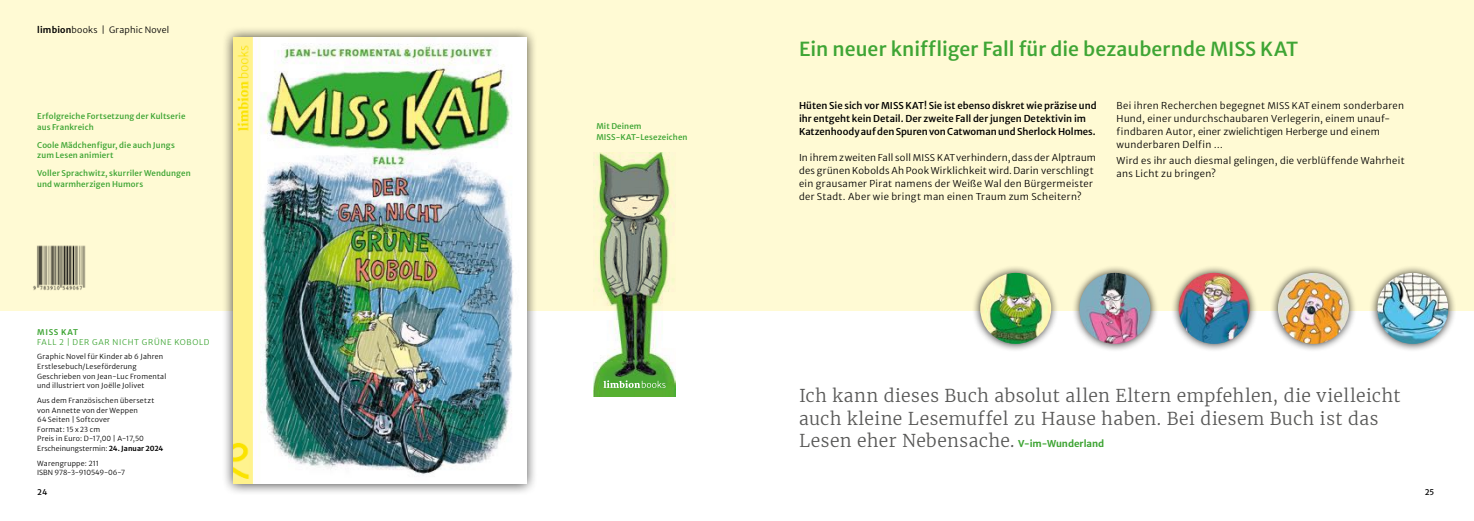
<style>
.page{position:relative;width:1474px;height:521px;background:#fff}
.page>*{position:absolute;margin:0;border:0;box-sizing:border-box;transform-origin:0 0}
.t1{font:500 19.25px "Merriweather Sans";letter-spacing:.005em;color:#3fa535}
.t2{font:300 17.5px/22.8px "Merriweather";letter-spacing:.03em;color:#575756}
.t3{font:9.45px/13.1px "Merriweather Sans";letter-spacing:.03em;color:#000}
.t4{font:500 9.45px/13.1px "Merriweather Sans";color:#000}
.t5{font:8.75px "Merriweather Sans";letter-spacing:.025em;color:#000}
.t6{font:500 7.88px/10.5px "Merriweather Sans";letter-spacing:.015em;color:#3fa535}
.t7{font:7.88px "Merriweather Sans";letter-spacing:.09em;color:#3fa535}
.t8{font:600 7.88px "Merriweather Sans";letter-spacing:.085em;color:#3fa535}
.t9{font:7.88px "Merriweather Sans";color:#000}
.t10{font:7px/9.6px "Merriweather Sans";letter-spacing:.03em;color:#000}
.t11{font:7px/9.6px "Merriweather Sans";letter-spacing:.01em;color:#000}
.s1{font-weight:600}
.s2{font-size:9.19px}
.s3{font-family:"Merriweather Sans";font-weight:700;font-size:9.45px;color:#3fa535}
</style>
<div class="page">
<div style="left:0;top:0;width:1473px;height:310px;background:#fffad4"></div>
<div style="left:1368px;top:264px;width:88px;height:88px;background:#000;opacity:.75"></div>
<img style="left:1377px;top:273px;width:71px;height:71px;border-radius:35px">
<div style="left:1269px;top:264px;width:87px;height:88px;background:#000;opacity:.75"></div>
<img style="left:1277px;top:273px;width:71px;height:71px;border-radius:35px">
<div style="left:1170px;top:264px;width:87px;height:88px;background:#000;opacity:.75"></div>
<img style="left:1178px;top:273px;width:71px;height:71px;border-radius:35px">
<div style="left:1070px;top:264px;width:88px;height:88px;background:#000;opacity:.75"></div>
<img style="left:1079px;top:273px;width:71px;height:71px;border-radius:35px">
<div style="left:222px;top:26px;width:316px;height:469px;background:#000;opacity:.75"></div>
<img style="left:252px;top:37px;width:274px;height:447px">
<img style="left:233px;top:37px;width:19px;height:447px">
<div style="left:971px;top:264px;width:88px;height:88px;background:#000;opacity:.75"></div>
<img style="left:980px;top:273px;width:71px;height:71px;border-radius:35px">
<img style="left:593px;top:152px;width:82px;height:245px">
<svg style="left:603px;top:380px;width:62px;height:8px"></svg>
<img style="left:33px;top:245px;width:53px;height:46px">
<p class="t5" style="left:37px;top:23px;width:133px"><span class="s1">limbion</span>books | Graphic Novel</p>
<p class="t6" style="left:37px;top:110px;width:150px">Erfolgreiche Fortsetzung der Kultserie aus Frankreich</p>
<p class="t6" style="left:37px;top:139px;width:139px">Coole Mädchenfigur, die auch Jungs zum Lesen animiert</p>
<p class="t6" style="left:37px;top:167px;width:155px">Voller Sprachwitz, skurriler Wendungen und warmherzigen Humors</p>
<p class="t8" style="left:37px;top:325px;width:42px">MISS KAT</p>
<p class="t7" style="left:37px;top:335px;width:174px">FALL 2 | DER GAR NICHT GRÜNE KOBOLD</p>
<p class="t10" style="left:37px;top:351px;width:131px">Graphic Novel für Kinder ab 6 Jahren Erstlesebuch/Leseförderung Geschrieben von Jean-Luc Fromental und illustriert von Joëlle Jolivet</p>
<p class="t10" style="left:37px;top:395px;width:128px">Aus dem Französischen übersetzt von Annette von der Weppen<br>64 Seiten | Softcover<br>Format: 15 x 23 cm<br>Preis in Euro: D-17,00 | A-17,50<br>Erscheinungstermin: <span class="s1">24. Januar 2024</span></p>
<p class="t11" style="left:37px;top:457px;width:89px">Warengruppe: 211<br>ISBN 978-3-910549-06-7</p>
<p class="t6" style="left:596px;top:120px;width:93px">Mit Deinem<br>MISS-KAT-Lesezeichen</p>
<h1 class="t1" style="left:799px;top:32px;width:500px">Ein neuer kniffliger Fall für die bezaubernde MISS KAT</h1>
<p class="t4" style="left:799px;top:97px;width:299px">Hüten Sie sich vor MISS KAT! Sie ist ebenso diskret wie präzise und ihr entgeht kein Detail. Der zweite Fall der jungen Detektivin im<br>Katzenhoody auf den Spuren von Catwoman und Sherlock Holmes.</p>
<p class="t3" style="left:799px;top:150px;width:298px">In ihrem zweiten Fall soll <span class="s2">MISS KAT</span> verhindern, dass der Alptraum des grünen Kobolds Ah Pook Wirklichkeit wird. Darin verschlingt ein grausamer Pirat namens der Weiße Wal den Bürgermeister der Stadt. Aber wie bringt man einen Traum zum Scheitern?</p>
<p class="t3" style="left:1116px;top:99px;width:289px">Bei ihren Recherchen begegnet <span class="s2">MISS KAT</span> einem sonderbaren Hund, einer undurchschaubaren Verlegerin, einem unauf&shy;findbaren Autor, einer zwielichtigen Herberge und einem wunderbaren Delfin …</p>
<p class="t3" style="left:1116px;top:154px;width:289px">Wird es ihr auch diesmal gelingen, die verblüffende Wahrheit ans Licht zu bringen?</p>
<h2 class="t2" style="left:799px;top:383px;width:603px">Ich kann dieses Buch absolut allen Eltern empfehlen, die vielleicht auch kleine Lesemuffel zu Hause haben. Bei diesem Buch ist das<br>Lesen eher Nebensache. <span class="s3">V-im-Wunderland</span></h2>
<p class="t9" style="left:37px;top:485px;width:12px">24</p>
<p class="t9" style="left:1424px;top:485px;width:11px">25</p>
</div>
